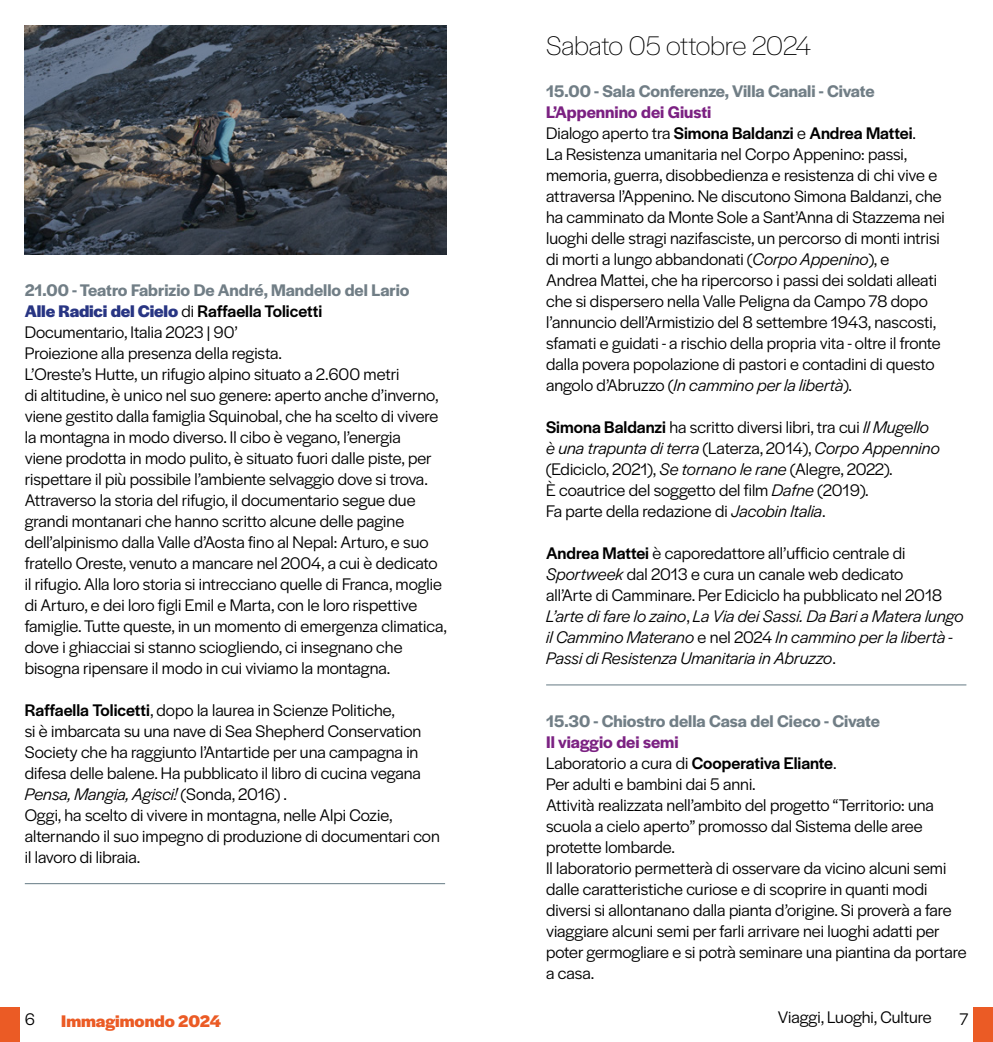
<style>
.page{position:relative;width:993px;height:1042px;background:#fff}
.page>*{position:absolute;margin:0;border:0;box-sizing:border-box;transform-origin:0 0}
.t1{font:200 28px "Halyard Display";letter-spacing:-.015em;color:#000}
.t2{font:17.5px/21px "Halyard Display";color:#000}
.t3{font:italic 17.5px/21px "Halyard Display";color:#000}
.t4{font:600 17.5px "Halyard Display";color:#717e86}
.t5{font:700 17.5px "Halyard Display";color:#eb5b25}
.s1{font-weight:600;color:#717e86}
.s2{font-weight:700;color:#283583}
.s3{font-weight:500}
.s4{font-style:italic}
.s5{font-weight:600;color:#7b2182}
.s6{font-weight:500;font-style:normal}
.s7{font-style:normal}
</style>
<div class="page">
<div style="left:0;top:1007px;width:20px;height:35px;background:#eb5b25"></div>
<div style="left:972px;top:1007px;width:20px;height:35px;background:#eb5b25"></div>
<img style="left:25px;top:26px;width:421px;height:229px">
<hr style="left:25px;top:883px;width:420px;height:1px;background:#647a84">
<hr style="left:546px;top:684px;width:420px;height:1px;background:#647a84">
<p class="t2" style="left:25px;top:279px;width:424px"><span class="s1">21.00 - Teatro Fabrizio De André, Mandello del Lario<br></span><span class="s2">Alle Radici del Cielo</span> di <span class="s3">Raffaella Tolicetti<br></span>Documentario, Italia 2023 | 90’<br>Proiezione alla presenza della regista.<br>L’Oreste’s Hutte, un rifugio alpino situato a 2.600 metri<br>di altitudine, è unico nel suo genere: aperto anche d’inverno, viene gestito dalla famiglia Squinobal, che ha scelto di vivere la montagna in modo diverso. Il cibo è vegano, l’energia<br>viene prodotta in modo pulito, è situato fuori dalle piste, per rispettare il più possibile l’ambiente selvaggio dove si trova.<br>Attraverso la storia del rifugio, il documentario segue due grandi montanari che hanno scritto alcune delle pagine dell’alpinismo dalla Valle d’Aosta fino al Nepal: Arturo, e suo fratello Oreste, venuto a mancare nel 2004, a cui è dedicato il rifugio. Alla loro storia si intrecciano quelle di Franca, moglie di Arturo, e dei loro figli Emil e Marta, con le loro rispettive famiglie. Tutte queste, in un momento di emergenza climatica, dove i ghiacciai si stanno sciogliendo, ci insegnano che bisogna ripensare il modo in cui viviamo la montagna.</p>
<p class="t2" style="left:25px;top:699px;width:416px"><span class="s3">Raffaella Tolicetti</span>, dopo la laurea in Scienze Politiche,<br>si è imbarcata su una nave di Sea Shepherd Conservation Society che ha raggiunto l’Antartide per una campagna in difesa delle balene. Ha pubblicato il libro di cucina vegana <span class="s4">Pensa, Mangia, Agisci!</span> (Sonda, 2016) .<br>Oggi, ha scelto di vivere in montagna, nelle Alpi Cozie, alternando il suo impegno di produzione di documentari con il lavoro di libraia.</p>
<h1 class="t1" style="left:546px;top:26px;width:266px">Sabato 05 ottobre 2024</h1>
<p class="t4" style="left:546px;top:79px;width:330px">15.00 - Sala Conferenze, Villa Canali - Civate</p>
<p class="t2" style="left:546px;top:101px;width:400px"><span class="s5">L’Appennino dei Giusti<br></span>Dialogo aperto tra <span class="s3">Simona Baldanzi</span> e <span class="s3">Andrea Mattei</span>.<br>La Resistenza umanitaria nel Corpo Appenino: passi, memoria, guerra, disobbedienza e resistenza di chi vive e attraversa l’Appenino. Ne discutono Simona Baldanzi, che ha camminato da Monte Sole a Sant’Anna di Stazzema nei luoghi delle stragi nazifasciste, un percorso di monti intrisi di morti a lungo abbandonati (<span class="s4">Corpo Appenino</span>), e<br>Andrea Mattei, che ha ripercorso i passi dei soldati alleati che si dispersero nella Valle Peligna da Campo 78 dopo l’annuncio dell’Armistizio del 8 settembre 1943, nascosti, sfamati e guidati - a rischio della propria vita - oltre il fronte dalla povera popolazione di pastori e contadini di questo angolo d’Abruzzo (<span class="s4">In cammino per la libertà</span>).</p>
<p class="t2" style="left:546px;top:416px;width:395px"><span class="s3">Simona Baldanzi</span> ha scritto diversi libri, tra cui <span class="s4">Il Mugello è una trapunta di terra</span> (Laterza, 2014), <span class="s4">Corpo Appennino </span>(Ediciclo, 2021), <span class="s4">Se tornano le rane</span> (Alegre, 2022).<br>È coautrice del soggetto del film <span class="s4">Dafne</span> (2019).<br>Fa parte della redazione di <span class="s4">Jacobin Italia</span>.</p>
<p class="t3" style="left:546px;top:542px;width:419px"><span class="s6">Andrea Mattei</span> <span class="s7">è caporedattore all’ufficio centrale di </span>Sportweek <span class="s7">dal 2013 e cura un canale web dedicato<br>all’Arte di Camminare. Per Ediciclo ha pubblicato nel 2018<br></span>L’arte di fare lo zaino<span class="s7">,</span> La Via dei Sassi. Da Bari a Matera lungo il Cammino Materano <span class="s7">e nel 2024</span> In cammino per la libertà - Passi di Resistenza Umanitaria in Abruzzo<span class="s7">.</span></p>
<p class="t4" style="left:546px;top:709px;width:335px">15.30 - Chiostro della Casa del Cieco - Civate</p>
<p class="t2" style="left:546px;top:731px;width:422px"><span class="s5">Il viaggio dei semi<br></span>Laboratorio a cura di <span class="s3">Cooperativa Eliante</span>.<br>Per adulti e bambini dai 5 anni.<br>Attività realizzata nell’ambito del progetto “Territorio: una scuola a cielo aperto” promosso dal Sistema delle aree protette lombarde.<br>Il laboratorio permetterà di osservare da vicino alcuni semi dalle caratteristiche curiose e di scoprire in quanti modi diversi si allontanano dalla pianta d’origine. Si proverà a fare viaggiare alcuni semi per farli arrivare nei luoghi adatti per poter germogliare e si potrà seminare una piantina da portare a casa.</p>
<p class="t2" style="left:25px;top:1008px;width:12px">6</p>
<p class="t5" style="left:61px;top:1008px;width:161px">Immagimondo 2024</p>
<p class="t2" style="left:777px;top:1006px;width:155px">Viaggi, Luoghi, Culture</p>
<p class="t2" style="left:959px;top:1008px;width:10px">7</p>
</div>
